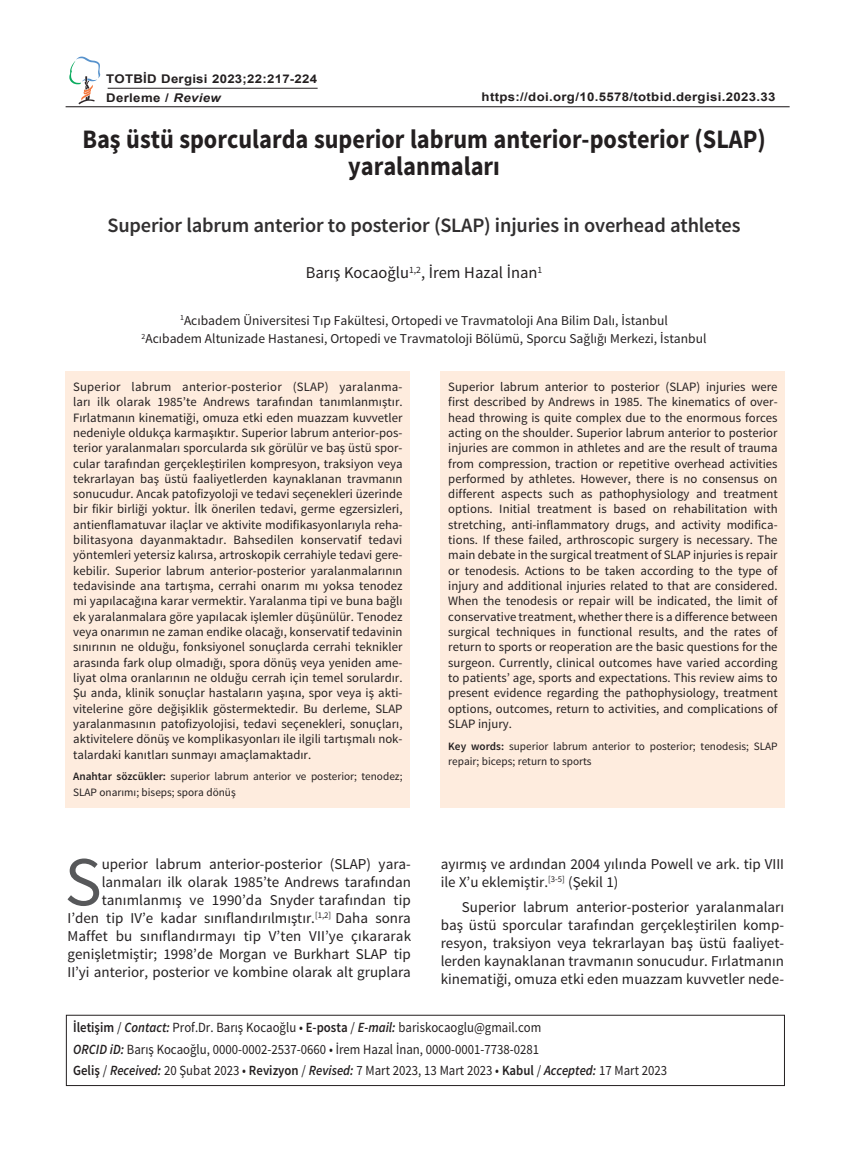
<style>
.page{position:relative;width:851px;height:1149px;background:#fff}
.page>*{position:absolute;margin:0;border:0;box-sizing:border-box;transform-origin:0 0}
.t1{font:69.9px "Source Sans Pro";color:#57585a}
.t2{font:700 26.7px/27px "Source Sans Pro";color:#231f20;text-align:center;scale:.91 1}
.t3{font:600 20.4px "Source Sans Pro";letter-spacing:-.01em;color:#312f30}
.t4{font:16.5px "Source Sans Pro";color:#231f20}
.t5{font:15px/18px "Source Sans Pro";color:#231f20;text-align:right}
.t6{font:14.1px/21.8px "Source Sans Pro";color:#231f20;scale:.91 1}
.t7{font:13.5px/18.5px "Source Sans Pro";color:#231f20;text-align:center}
.t8{font:12.75px/15.3px "Source Sans Pro";color:#231f20;text-align:justify}
.t9{font:700 12px/18.8px "Arial";letter-spacing:.025em;color:#231f20;scale:1.1 1}
.t10{font:11.25px/15.3px "Source Sans Pro";color:#231f20}
.s1{font-style:italic}
.s2{font-weight:600}
.s3{font-weight:600;font-style:italic}
</style>
<div class="page">
<div style="left:440px;top:370px;width:345px;height:437px;background:#feecde"></div>
<div style="left:66px;top:370px;width:344px;height:437px;background:#feecde"></div>
<svg style="left:69px;top:57px;width:31px;height:47px"></svg>
<hr style="left:108px;top:88px;width:209px;height:1px;background:#231f20">
<hr style="left:66px;top:106px;width:723px;height:1px;background:#231f20">
<div style="left:66px;top:1014px;width:718px;height:71px;border:1px solid #231f20"></div>
<p class="t9" style="left:106px;top:70px;width:193px">TOTBİD Dergisi 2023;22:217-224<br>Derleme / <span class="s1">Review</span></p>
<p class="t9" style="left:481px;top:88px;width:268px">https://doi.org/10.5578/totbid.dergisi.2023.33</p>
<h2 class="t2" style="left:82px;top:126px;width:752px">Baş üstü sporcularda superior labrum anterior-posterior (SLAP) yaralanmaları</h2>
<h3 class="t3" style="left:107px;top:212px;width:634px">Superior labrum anterior to posterior (SLAP) injuries in overhead athletes</h3>
<p class="t4" style="left:305px;top:263px;width:238px">Barış Kocaoğlu<sup>1,2</sup>, İrem Hazal İnan<sup>1</sup></p>
<p class="t7" style="left:141px;top:311px;width:566px"><sup>1</sup>Acıbadem Üniversitesi Tıp Fakültesi, Ortopedi ve Travmatoloji Ana Bilim Dalı, İstanbul<br><sup>2</sup>Acıbadem Altunizade Hastanesi, Ortopedi ve Travmatoloji Bölümü, Sporcu Sağlığı Merkezi, İstanbul</p>
<p class="t8" style="left:73px;top:379px;width:331px">Superior labrum anterior-posterior (SLAP) yaralanma&shy;ları ilk olarak 1985’te Andrews tarafından tanımlanmıştır.<br>Fırlatmanın kinematiği, omuza etki eden muazzam kuvvetler nedeniyle oldukça karmaşıktır. Superior labrum anterior-pos&shy;terior yaralanmaları sporcularda sık görülür ve baş üstü spor&shy;cular tarafından gerçekleştirilen kompresyon, traksiyon veya tekrarlayan baş üstü faaliyetlerden kaynaklanan travmanın sonucudur. Ancak patofizyoloji ve tedavi seçenekleri üzerinde bir fikir birliği yoktur. İlk önerilen tedavi, germe egzersizleri, antienflamatuvar ilaçlar ve aktivite modifikasyonlarıyla reha&shy;bilitasyona dayanmaktadır. Bahsedilen konservatif tedavi yöntemleri yetersiz kalırsa, artroskopik cerrahiyle tedavi gere&shy;kebilir. Superior labrum anterior-posterior yaralanmalarının tedavisinde ana tartışma, cerrahi onarım mı yoksa tenodez mi yapılacağına karar vermektir. Yaralanma tipi ve buna bağlı ek yaralanmalara göre yapılacak işlemler düşünülür. Tenodez veya onarımın ne zaman endike olacağı, konservatif tedavinin sınırının ne olduğu, fonksiyonel sonuçlarda cerrahi teknikler arasında fark olup olmadığı, spora dönüş veya yeniden ame&shy;liyat olma oranlarının ne olduğu cerrah için temel sorulardır.<br>Şu anda, klinik sonuçlar hastaların yaşına, spor veya iş akti&shy;vitelerine göre değişiklik göstermektedir. Bu derleme, SLAP yaralanmasının patofizyolojisi, tedavi seçenekleri, sonuçları, aktivitelere dönüş ve komplikasyonları ile ilgili tartışmalı nok&shy;talardaki kanıtları sunmayı amaçlamaktadır.</p>
<p class="t10" style="left:73px;top:768px;width:331px"><span class="s2">Anahtar sözcükler:</span> superior labrum anterior ve posterior; tenodez;<br>SLAP onarımı; biseps; spora dönüş</p>
<p class="t8" style="left:448px;top:379px;width:331px">Superior labrum anterior to posterior (SLAP) injuries were first described by Andrews in 1985. The kinematics of over&shy;head throwing is quite complex due to the enormous forces acting on the shoulder. Superior labrum anterior to posterior injuries are common in athletes and are the result of trauma from compression, traction or repetitive overhead activities performed by athletes. However, there is no consensus on different aspects such as pathophysiology and treatment options. Initial treatment is based on rehabilitation with stretching, anti-inflammatory drugs, and activity modifica&shy;tions. If these failed, arthroscopic surgery is necessary. The main debate in the surgical treatment of SLAP injuries is repair or tenodesis. Actions to be taken according to the type of injury and additional injuries related to that are considered.<br>When the tenodesis or repair will be indicated, the limit of conservative treatment, whether there is a difference between surgical techniques in functional results, and the rates of return to sports or reoperation are the basic questions for the surgeon. Currently, clinical outcomes have varied according to patients’ age, sports and expectations. This review aims to present evidence regarding the pathophysiology, treatment options, outcomes, return to activities, and complications of SLAP injury.</p>
<p class="t10" style="left:448px;top:738px;width:331px"><span class="s2">Key words:</span> superior labrum anterior to posterior; tenodesis; SLAP repair; biceps; return to sports</p>
<p class="t5" style="left:67px;top:855px;width:345px">uperior labrum anterior-posterior (SLAP) yara&shy;lanmaları ilk olarak 1985’te Andrews tarafından tanımlanmış ve 1990’da Snyder tarafından tip I’den tip IV’e kadar sınıflandırılmıştır.<sup>[1,2]</sup> Daha sonra Maffet bu sınıflandırmayı tip V’ten VII’ye çıkararak genişletmiştir; 1998’de Morgan ve Burkhart SLAP tip II’yi anterior, posterior ve kombine olarak alt gruplara</p>
<p class="t5" style="left:440px;top:855px;width:345px;text-align:left">ayırmış ve ardından 2004 yılında Powell ve ark. tip VIII ile X’u eklemiştir.<sup>[3-5]</sup> (Şekil 1)</p>
<h1 class="t1" style="left:65px;top:838px;width:38px">S</h1>
<p class="t5" style="left:440px;top:897px;width:345px;text-align:justify;text-indent:21px">Superior labrum anterior-posterior yaralanmaları baş üstü sporcular tarafından gerçekleştirilen komp&shy;resyon, traksiyon veya tekrarlayan baş üstü faaliyet&shy;lerden kaynaklanan travmanın sonucudur. Fırlatmanın kinematiği, omuza etki eden muazzam kuvvetler nede-</p>
<p class="t6" style="left:73px;top:1016px;width:654px"><span class="s2">İletişim</span> / <span class="s3">Contact:</span> Prof.Dr. Barış Kocaoğlu • <span class="s2">E-posta</span> / <span class="s3">E-mail:</span> bariskocaoglu@gmail.com<br><span class="s3">ORCID iD:</span> Barış Kocaoğlu, 0000-0002-2537-0660 • İrem Hazal İnan, 0000-0001-7738-0281<br><span class="s2">Geliş</span> / <span class="s3">Received:</span> 20 Şubat 2023 • <span class="s2">Revizyon</span> / <span class="s3">Revised:</span> 7 Mart 2023, 13 Mart 2023 • <span class="s2">Kabul</span> / <span class="s3">Accepted:</span> 17 Mart 2023</p>
</div>
